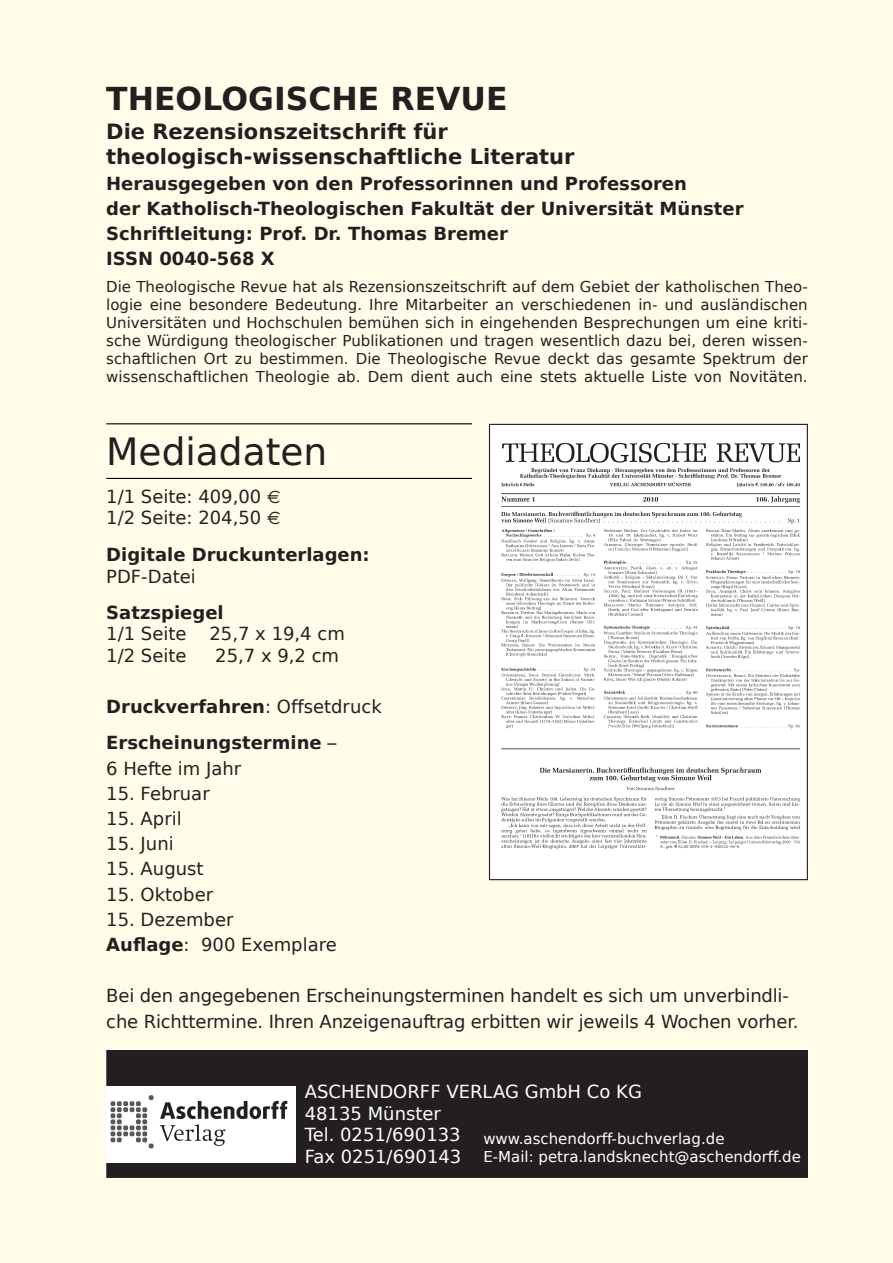
<style>
.page{position:relative;width:893px;height:1263px;background:#fffde9}
.page>*{position:absolute;margin:0;border:0;box-sizing:border-box;transform-origin:0 0}
.t1{font:37.5px "Bitstream Vera Sans";color:#231f20}
.t2{font:700 31.5px "Bitstream Vera Sans";color:#231f20}
.t3{font:700 21px/25.2px "Bitstream Vera Sans";color:#231f20}
.t4{font:18px/25.2px "Bitstream Vera Sans";letter-spacing:-.01em;color:#231f20}
.t5{font:700 18px/25.2px "Bitstream Vera Sans";color:#231f20}
.t6{font:18px/21.6px "Bitstream Vera Sans";color:#fff}
.t7{font:15px/18px "Bitstream Vera Sans";letter-spacing:.005em;color:#231f20;text-align:justify}
.t8{font:15px/18px "Bitstream Vera Sans";color:#fff}
.s1{font-family:"Euro Sans"}
.s2{font-weight:400}
.s3{font-weight:700}
</style>
<div class="page">
<hr style="left:106px;top:423px;width:366px;height:1px;background:#000">
<img style="left:491px;top:426px;width:315px;height:452px">
<div style="left:489px;top:424px;width:319px;height:456px;border:1px solid #231f20"></div>
<hr style="left:106px;top:478px;width:366px;height:1px;background:#000">
<div style="left:107px;top:1051px;width:700px;height:126px;background:#231f20"></div>
<div style="left:106px;top:1050px;width:702px;height:128px;border:2px solid #231f20"></div>
<div style="left:106px;top:1086px;width:190px;height:77px;background:#fff"></div>
<svg style="left:111px;top:1095px;width:43px;height:53px"></svg>
<svg style="left:160px;top:1101px;width:127px;height:45px"></svg>
<h2 class="t2" style="left:106px;top:80px;width:403px">THEOLOGISCHE REVUE</h2>
<h3 class="t3" style="left:106px;top:119px;width:470px">Die Rezensionszeitschrift für theologisch-wissenschaftliche Literatur</h3>
<p class="t5" style="left:106px;top:171px;width:639px">Herausgegeben von den Professorinnen und Professoren<br>der Katholisch-Theologischen Fakultät der Universität Münster Schriftleitung: Prof. Dr. Thomas Bremer<br>ISSN 0040-568 X</p>
<p class="t7" style="left:106px;top:278px;width:703px">Die Theologische Revue hat als Rezensionszeitschrift auf dem Gebiet der katholischen Theo&shy;logie eine besondere Bedeutung. Ihre Mitarbeiter an verschiedenen in- und ausländischen Universitäten und Hochschulen bemühen sich in eingehenden Besprechungen um eine kriti&shy;sche Würdigung theologischer Publikationen und tragen wesentlich dazu bei, deren wissen&shy;schaftlichen Ort zu bestimmen. Die Theologische Revue deckt das gesamte Spektrum der wissenschaftlichen Theologie ab. Dem dient auch eine stets aktuelle Liste von Novitäten.</p>
<h1 class="t1" style="left:106px;top:430px;width:222px">Mediadaten</h1>
<p class="t4" style="left:106px;top:486px;width:176px;line-height:21.6px">1/1 Seite: 409,00 <span class="s1">d<br></span>1/2 Seite: 204,50 <span class="s1">d</span></p>
<p class="t5" style="left:106px;top:543px;width:265px">Digitale Druckunterlagen:</p>
<p class="t4" style="left:106px;top:564px;width:91px">PDF-Datei</p>
<p class="t5" style="left:106px;top:600px;width:119px">Satzspiegel</p>
<p class="t4" style="left:106px;top:621px;width:82px">1/1 Seite</p>
<p class="t4" style="left:209px;top:621px;width:137px">25,7 x 19,4 cm</p>
<p class="t4" style="left:106px;top:643px;width:82px">1/2 Seite</p>
<p class="t4" style="left:215px;top:643px;width:125px">25,7 x 9,2 cm</p>
<p class="t5" style="left:106px;top:688px;width:277px;line-height:36.6px">Druckverfahren<span class="s2">: Offsetdruck<br></span>Erscheinungstermine <span class="s2">–</span></p>
<p class="t4" style="left:106px;top:756px;width:137px">6 Hefte im Jahr</p>
<p class="t4" style="left:106px;top:781px;width:105px">15. Februar</p>
<p class="t4" style="left:106px;top:806px;width:77px">15. April</p>
<p class="t4" style="left:106px;top:831px;width:69px">15. Juni</p>
<p class="t4" style="left:106px;top:856px;width:99px">15. August</p>
<p class="t4" style="left:106px;top:882px;width:108px">15. Oktober</p>
<p class="t4" style="left:106px;top:907px;width:232px">15. Dezember<br><span class="s3">Auflage</span>: 900 Exemplare</p>
<p class="t4" style="left:106px;top:983px;width:694px">Bei den angegebenen Erscheinungsterminen handelt es sich um unverbindli&shy;che Richttermine. Ihren Anzeigenauftrag erbitten wir jeweils 4 Wochen vorher.</p>
<p class="t6" style="left:305px;top:1081px;width:339px">ASCHENDORFF VERLAG GmbH Co KG<br>48135 Münster<br>Tel. 0251/690133<br>Fax 0251/690143</p>
<p class="t8" style="left:483px;top:1130px;width:319px">www.aschendorff-buchverlag.de<br>E-Mail: petra.landsknecht@aschendorff.de</p>
</div>
